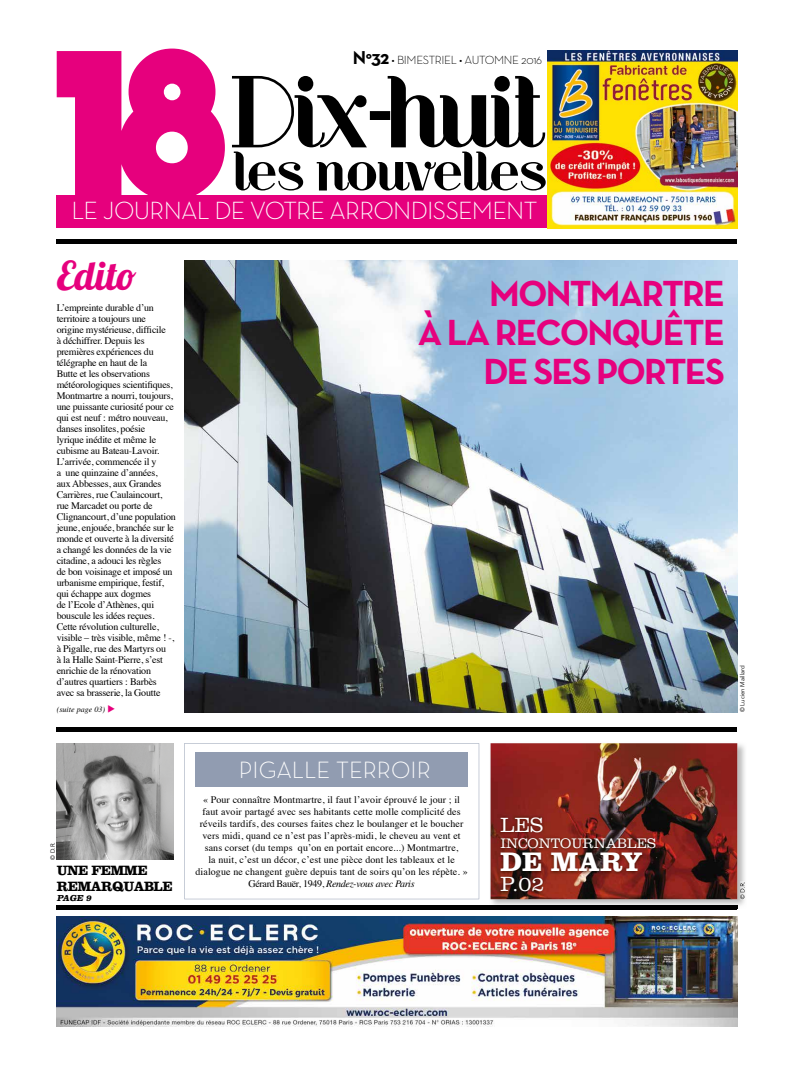
<style>
.page{position:relative;width:794px;height:1078px;background:#fff}
.page>*{position:absolute;margin:0;border:0;box-sizing:border-box;transform-origin:0 0}
.t1{font:94.7px "Riot Squad";color:#000}
.t2{font:51.7px "Riot Squad";letter-spacing:.025em;color:#000}
.t3{font:39.8px "Lobster 1.4";color:#e6007d}
.t4{font:700 37px/39px "Neutra Text";letter-spacing:-.05em;color:#e6007d;text-align:right}
.t5{font:700 27.8px "Clarendon";color:#fff}
.t6{font:300 25.3px "Neutra Text";letter-spacing:-.03em;color:#fff}
.t7{font:300 24px "Neutra Text";color:#fff}
.t8{font:300 21.4px "Clarendon";color:#fff}
.t9{font:300 14.4px "Clarendon";color:#fff}
.t10{font:700 14px/15.7px "Clarendon";letter-spacing:-.04em;color:#000}
.t11{font:300 12px "Neutra Text";letter-spacing:-.03em;color:#000}
.t12{font:10px/11px "Times";letter-spacing:-.02em;color:#000}
.t13{font:10px/12px "Times";letter-spacing:.01em;color:#000;text-align:center}
.t14{font:italic 700 9px "Clarendon";color:#000}
.t15{font:italic 8px "Times";letter-spacing:.005em;color:#000}
.t16{font:6px "Avenir";color:#000}
.s1{font-weight:700;font-size:19px}
.s2{font-style:italic}
</style>
<div class="page">
<hr style="left:57px;top:727px;width:680px;height:4px;background:#000">
<hr style="left:57px;top:905px;width:680px;height:4px;background:#000">
<div style="left:105px;top:198px;width:84px;height:30px;background:#e6007d"></div>
<div style="left:57px;top:195px;width:491px;height:32px;background:#e6007d"></div>
<svg style="left:57px;top:49px;width:168px;height:146px"></svg>
<div style="left:164px;top:84px;width:16px;height:16px;background:#fff;border-radius:50%"></div>
<img style="left:184px;top:261px;width:553px;height:451px">
<hr style="left:57px;top:239px;width:680px;height:4px;background:#000">
<svg style="left:184px;top:743px;width:295px;height:156px"></svg>
<img style="left:57px;top:916px;width:680px;height:110px">
<img style="left:547px;top:51px;width:190px;height:177px">
<img style="left:57px;top:743px;width:116px;height:116px">
<img style="left:490px;top:743px;width:255px;height:163px">
<img style="left:490px;top:905px;width:247px;height:1px">
<img style="left:740px;top:881px;width:4px;height:17px">
<img style="left:490px;top:743px;width:247px;height:156px">
<img style="left:497px;top:814px;width:162px;height:79px">
<p class="t11" style="left:353px;top:53px;width:191px"><span class="s1">N°32</span> • BIMESTRIEL • AUTOMNE 2016</p>
<h1 class="t1" style="left:232px;top:66px;width:311px">Dix-huit</h1>
<h2 class="t2" style="left:236px;top:146px;width:313px">les nouvelles</h2>
<h3 class="t6" style="left:71px;top:195px;width:467px">LE JOURNAL DE VOTRE ARRONDISSEMENT</h3>
<h3 class="t3" style="left:57px;top:250px;width:81px">Edito</h3>
<p class="t12" style="left:57px;top:303px;width:121px">L’empreinte durable d’un territoire a toujours une<br>origine mystérieuse, difficile<br>à déchiffrer. Depuis les premières expériences du télégraphe en haut de la<br>Butte et les observations météorologiques scientifiques,<br>Montmartre a nourri, toujours, une puissante curiosité pour ce qui est neuf : métro nouveau, danses insolites, poésie<br>lyrique inédite et même le cubisme au Bateau-Lavoir.<br>L’arrivée, commencée il y<br>a une quinzaine d’années,<br>aux Abbesses, aux Grandes<br>Carrières, rue Caulaincourt, rue Marcadet ou porte de<br>Clignancourt, d’une population jeune, enjouée, branchée sur le monde et ouverte à la diversité a changé les données de la vie citadine, a adouci les règles<br>de bon voisinage et imposé un urbanisme empirique, festif, qui échappe aux dogmes<br>de l’Ecole d’Athènes, qui bouscule les idées reçues.<br>Cette révolution culturelle, visible – très visible, même ! -, à Pigalle, rue des Martyrs ou<br>à la Halle Saint-Pierre, s’est enrichie de la rénovation d’autres quartiers : Barbès avec sa brasserie, la Goutte</p>
<p class="t15" style="left:57px;top:705px;width:50px">(suite page 03)</p>
<h3 class="t4" style="left:418px;top:273px;width:309px">MONTMARTRE<br>À LA RECONQUÊTE<br>DE SES PORTES</h3>
<p class="t16" style="left:739px;top:712px;width:48px;rotate:-90deg">© Lucien Maillard</p>
<p class="t16" style="left:49px;top:859px;width:19px;rotate:-90deg">© D.R.</p>
<h3 class="t10" style="left:57px;top:862px;width:117px">UNE FEMME<br>REMARQUABLE</h3>
<p class="t14" style="left:57px;top:892px;width:38px">PAGE 9</p>
<h3 class="t7" style="left:239px;top:754px;width:193px">PIGALLE TERROIR</h3>
<p class="t13" style="left:195px;top:794px;width:274px">« Pour connaître Montmartre, il faut l’avoir éprouvé le jour ; il faut avoir partagé avec ses habitants cette molle complicité des réveils tardifs, des courses faites chez le boulanger et le boucher vers midi, quand ce n’est pas l’après-midi, le cheveu au vent et sans corset (du temps qu’on en portait encore...) Montmartre,<br>la nuit, c’est un décor, c’est une pièce dont les tableaux et le dialogue ne changent guère depuis tant de soirs qu’on les répète. » Gérard Bauër, 1949, <span class="s2">Rendez-vous avec Paris</span></p>
<h3 class="t8" style="left:500px;top:812px;width:44px">LES</h3>
<h3 class="t9" style="left:500px;top:834px;width:157px">INCONTOURNABLES</h3>
<h3 class="t5" style="left:500px;top:845px;width:144px">DE MARY</h3>
<h3 class="t8" style="left:500px;top:871px;width:46px">P.02</h3>
</div>
